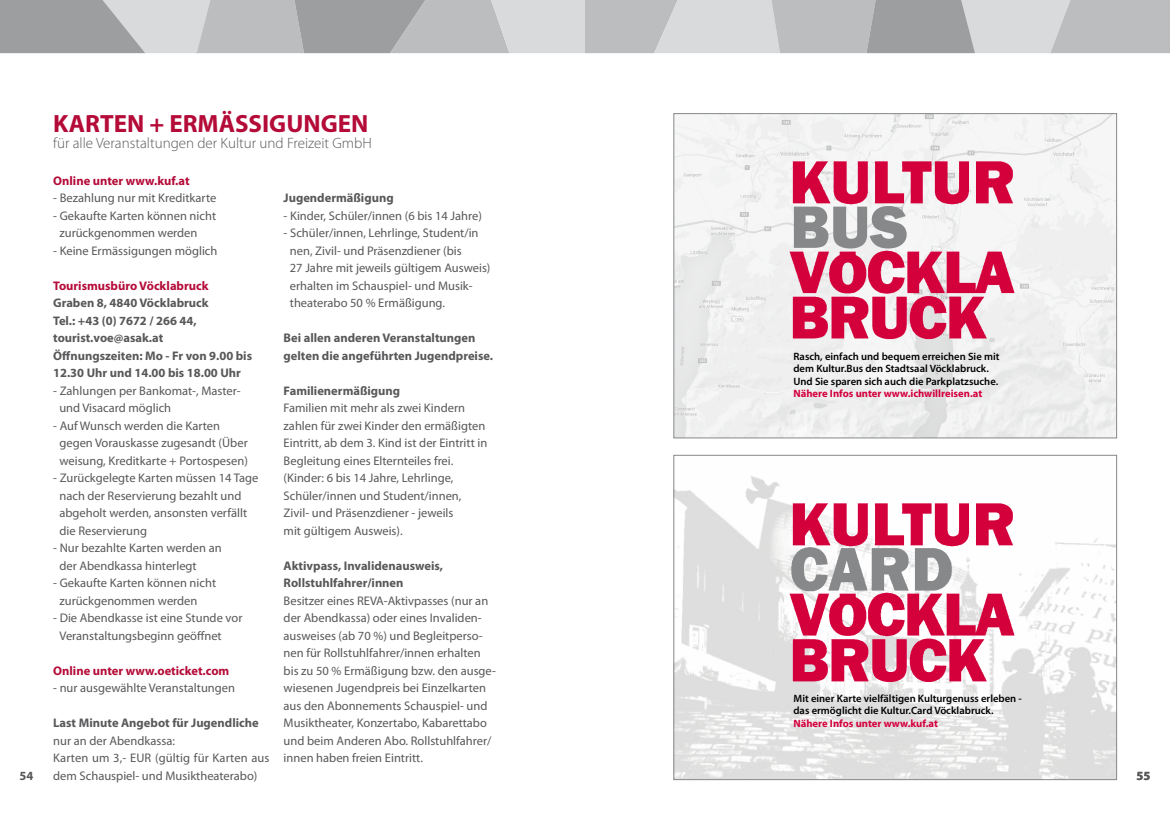
<style>
.page{position:relative;width:1170px;height:833px;background:#fff}
.page>*{position:absolute;margin:0;border:0;box-sizing:border-box;transform-origin:0 0}
.t1{font:800 61.88px "Franklin Gothic";color:#87888a}
.t2{font:700 25px "Myriad Pro";color:#b40b38}
.t3{font:300 15px "Myriad Pro";color:#58585a}
.t4{font:12.5px/17.5px "Myriad Pro";color:#58585a}
.t5{font:700 12.5px/17.5px "Myriad Pro";color:#58585a}
.t6{font:700 12.5px "Myriad Pro";color:#b40b38}
.t7{font:600 10.62px/12.5px "Myriad Pro";color:#000}
.t8{font:700 10.62px "Myriad Pro";color:#d4003c}
</style>
<div class="page">
<img style="left:675px;top:476px;width:439px;height:302px">
<img style="left:675px;top:115px;width:439px;height:321px">
<div style="left:673px;top:455px;width:443px;height:325px;border:1px solid #87888a"></div>
<img style="left:787px;top:487px;width:231px;height:200px">
<div style="left:673px;top:113px;width:443px;height:325px;border:1px solid #87888a"></div>
<img style="left:787px;top:249px;width:231px;height:96px">
<img style="left:787px;top:145px;width:231px;height:60px">
<svg style="left:0;top:0;width:1169px;height:53px;background:#bbbdbe"></svg>
<p class="t5" style="left:20px;top:766px;width:15px">54</p>
<h2 class="t2" style="left:53px;top:107px;width:316px">KARTEN + ERMÄSSIGUNGEN</h2>
<p class="t3" style="left:53px;top:134px;width:320px">für alle Veranstaltungen der Kultur und Freizeit GmbH</p>
<p class="t6" style="left:53px;top:172px;width:138px">Online unter www.kuf.at</p>
<p class="t4" style="left:53px;top:189px;width:165px">- Bezahlung nur mit Kreditkarte</p>
<p class="t4" style="left:59px;top:207px;width:158px;text-indent:-6px">- Gekaufte Karten können nicht zurückgenommen werden</p>
<p class="t4" style="left:53px;top:242px;width:166px">- Keine Ermässigungen möglich</p>
<p class="t6" style="left:53px;top:277px;width:157px">Tourismusbüro Vöcklabruck</p>
<p class="t5" style="left:53px;top:294px;width:200px">Graben 8, 4840 Vöcklabruck<br>Tel.: +43 (0) 7672 / 266 44, tourist.voe@asak.at<br>Öffnungszeiten: Mo - Fr von 9.00 bis<br>12.30 Uhr und 14.00 bis 18.00 Uhr</p>
<p class="t4" style="left:59px;top:382px;width:183px;text-indent:-6px">- Zahlungen per Bankomat-, Master&shy;und Visacard möglich</p>
<p class="t4" style="left:59px;top:417px;width:190px;text-indent:-6px">- Auf Wunsch werden die Karten gegen Vorauskasse zugesandt (Über weisung, Kreditkarte + Portospesen)</p>
<p class="t4" style="left:59px;top:469px;width:200px;text-indent:-6px">- Zurückgelegte Karten müssen 14 Tage nach der Reservierung bezahlt und abgeholt werden, ansonsten verfällt die Reservierung</p>
<p class="t4" style="left:59px;top:539px;width:164px;text-indent:-6px">- Nur bezahlte Karten werden an der Abendkassa hinterlegt</p>
<p class="t4" style="left:59px;top:574px;width:158px;text-indent:-6px">- Gekaufte Karten können nicht zurückgenommen werden</p>
<p class="t4" style="left:59px;top:609px;width:184px;text-indent:-6px">- Die Abendkasse ist eine Stunde vor<br>Veranstaltungsbeginn geöffnet</p>
<p class="t6" style="left:53px;top:662px;width:178px">Online unter www.oeticket.com</p>
<p class="t4" style="left:53px;top:679px;width:183px">- nur ausgewählte Veranstaltungen</p>
<p class="t5" style="left:53px;top:714px;width:207px">Last Minute Angebot für Jugendliche</p>
<p class="t4" style="left:53px;top:732px;width:218px">nur an der Abendkassa:<br>Karten um 3,- EUR (gültig für Karten aus dem Schauspiel- und Musiktheaterabo)</p>
<p class="t5" style="left:283px;top:189px;width:111px">Jugendermäßigung</p>
<p class="t4" style="left:283px;top:207px;width:200px">- Kinder, Schüler/innen (6 bis 14 Jahre)</p>
<p class="t4" style="left:290px;top:224px;width:202px;text-indent:-6px">- Schüler/innen, Lehrlinge, Student/in nen, Zivil- und Präsenzdiener (bis<br>27 Jahre mit jeweils gültigem Ausweis) erhalten im Schauspiel- und Musik&shy;theaterabo 50 % Ermäßigung.</p>
<p class="t5" style="left:283px;top:329px;width:211px">Bei allen anderen Veranstaltungen gelten die angeführten Jugendpreise.</p>
<p class="t5" style="left:283px;top:381px;width:118px">Familienermäßigung</p>
<p class="t4" style="left:283px;top:399px;width:205px">Familien mit mehr als zwei Kindern zahlen für zwei Kinder den ermäßigten Eintritt, ab dem 3. Kind ist der Eintritt in Begleitung eines Elternteiles frei. (Kinder: 6 bis 14 Jahre, Lehrlinge, Schüler/innen und Student/innen, Zivil- und Präsenzdiener - jeweils<br>mit gültigem Ausweis).</p>
<p class="t5" style="left:283px;top:556px;width:161px">Aktivpass, Invalidenausweis,<br>Rollstuhlfahrer/innen</p>
<p class="t4" style="left:283px;top:592px;width:214px">Besitzer eines REVA-Aktivpasses (nur an der Abendkassa) oder eines Invaliden&shy;ausweises (ab 70 %) und Begleitperso&shy;nen für Rollstuhlfahrer/innen erhalten bis zu 50 % Ermäßigung bzw. den ausge&shy;wiesenen Jugendpreis bei Einzelkarten aus den Abonnements Schauspiel- und Musiktheater, Konzertabo, Kabarettabo und beim Anderen Abo. Rollstuhlfahrer/ innen haben freien Eintritt.</p>
<h1 class="t1" style="left:790px;top:187px;width:78px">BUS</h1>
<p class="t7" style="left:793px;top:350px;width:207px">Rasch, einfach und bequem erreichen Sie mit dem Kultur.Bus den Stadtsaal Vöcklabruck.<br>Und Sie sparen sich auch die Parkplatzsuche.</p>
<p class="t8" style="left:793px;top:387px;width:190px">Nähere Infos unter www.ichwillreisen.at</p>
<p class="t7" style="left:793px;top:691px;width:230px">Mit einer Karte vielfältigen Kulturgenuss erleben - das ermöglicht die Kultur.Card Vöcklabruck.</p>
<p class="t8" style="left:793px;top:716px;width:146px">Nähere Infos unter www.kuf.at</p>
<p class="t5" style="left:1136px;top:766px;width:15px">55</p>
</div>
